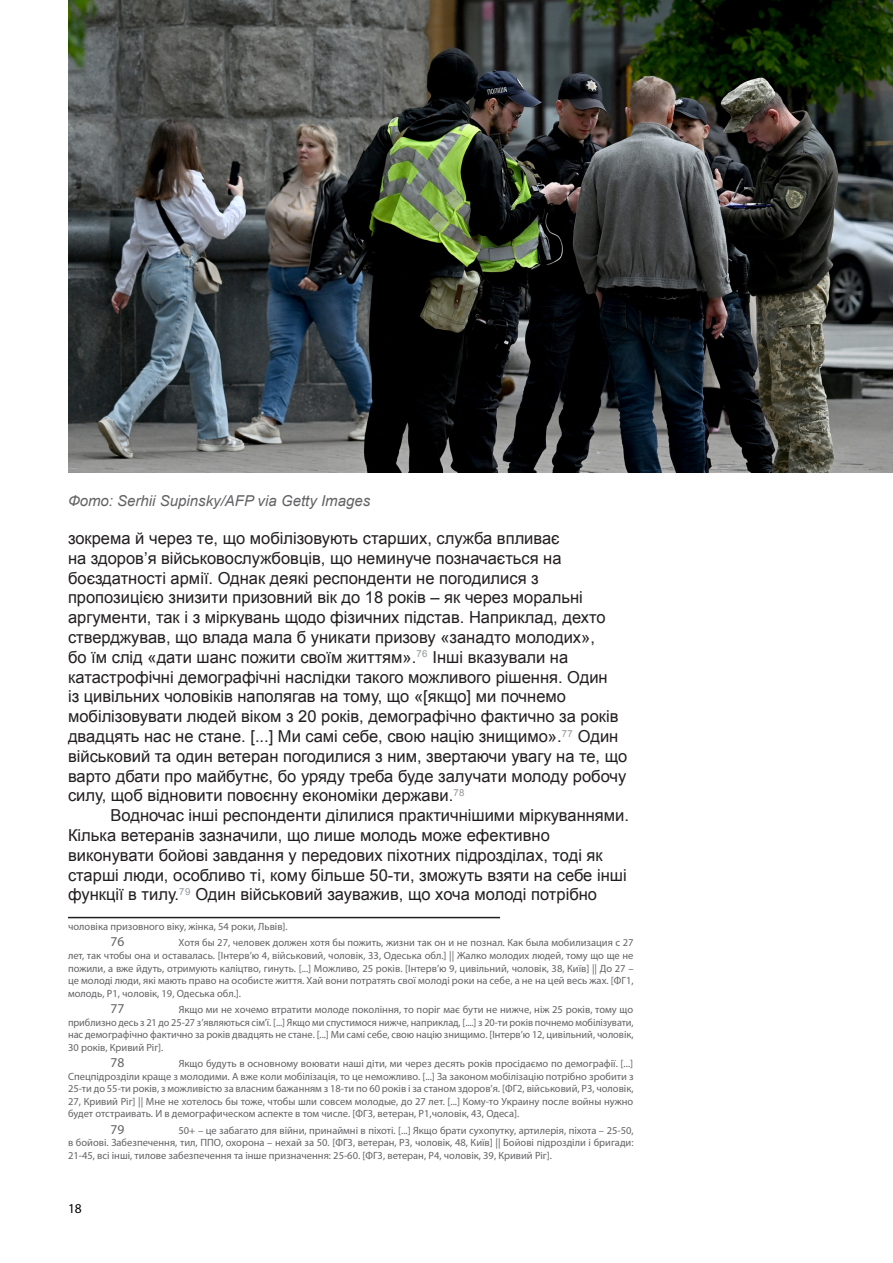
<style>
.page{position:relative;width:893px;height:1263px;background:#fff}
.page>*{position:absolute;margin:0;border:0;box-sizing:border-box;transform-origin:0 0}
.t1{font:16.5px/19.8px "Arial";color:#231f20}
.Text_Black__Align_to_Left{font:italic 15px "Arial";color:#636366}
.Text_9pt_Grey{font:13.5px "Myriad Pro";color:#636366}
.t2{font:13.5px "Myriad Pro";color:#000001}
.Text_9pt_Grey-2{font:10.5px/12.6px "Myriad Pro";color:#636366;text-align:justify}
</style>
<div class="page">
<hr style="left:68px;top:917px;width:432px;height:1px;background:#231f20">
<img style="left:68px;top:0;width:825px;height:472px">
<p class="Text_Black__Align_to_Left" style="left:68px;top:491px;width:304px">Фото: Serhii Supinsky/AFP via Getty Images</p>
<p class="t1" style="left:68px;top:528px;width:561px">зокрема й через те, що мобілізовують старших, служба впливає<br>на здоров’я військовослужбовців, що неминуче позначається на боєздатності армії. Однак деякі респонденти не погодилися з пропозицією знизити призовний вік до 18 років – як через моральні аргументи, так і з міркувань щодо фізичних підстав. Наприклад, дехто стверджував, що влада мала б уникати призову «занадто молодих»,<br>бо їм слід «дати шанс пожити своїм життям».<sup>76</sup> Інші вказували на катастрофічні демографічні наслідки такого можливого рішення. Один<br>із цивільних чоловіків наполягав на тому, що «[якщо] ми почнемо мобілізовувати людей віком з 20 років, демографічно фактично за років двадцять нас не стане. [...] Ми самі себе, свою націю знищимо».<sup>77</sup> Один військовий та один ветеран погодилися з ним, звертаючи увагу на те, що варто дбати про майбутнє, бо уряду треба буде залучати молоду робочу силу, щоб відновити повоєнну економіки держави.<sup>78</sup></p>
<p class="t1" style="left:68px;top:806px;width:562px;text-indent:43px">Водночас інші респонденти ділилися практичнішими міркуваннями.<br>Кілька ветеранів зазначили, що лише молодь може ефективно виконувати бойові завдання у передових піхотних підрозділах, тоді як старші люди, особливо ті, кому більше 50-ти, зможуть взяти на себе інші функції в тилу.<sup>79</sup> Один військовий зауважив, що хоча молоді потрібно</p>
<p class="Text_9pt_Grey-2" style="left:68px;top:920px;width:221px">чоловіка призовного віку, жінка, 54 роки, Львів].</p>
<p class="Text_9pt_Grey" style="left:111px;top:933px;width:15px">76</p>
<p class="Text_9pt_Grey-2" style="left:68px;top:936px;width:567px;text-indent:111px">Хотя бы 27, человек должен хотя бы пожить, жизни так он и не познал. Как была мобилизация с 27 лет, так чтобы она и оставалась. [Інтерв’ю 4, військовий, чоловік, 33, Одеська обл.] || Жалко молодих людей, тому що ще не пожили, а вже йдуть, отримують каліцтво, гинуть. [...] Можливо, 25 років. [Інтерв’ю 9, цивільний, чоловік, 38, Київ] || До 27 – це молоді люди, які мають право на особисте життя. Хай вони потратять свої молоді роки на себе, а не на цей весь жах. [ФГ1, молодь, Р1, чоловік, 19, Одеська обл.].</p>
<p class="Text_9pt_Grey" style="left:111px;top:1000px;width:15px">77</p>
<p class="Text_9pt_Grey-2" style="left:68px;top:1003px;width:567px;text-indent:111px">Якщо ми не хочемо втратити молоде покоління, то поріг має бути не нижче, ніж 25 років, тому що приблизно десь з 21 до 25-27 з’являються сім’ї. [...] Якщо ми спустимося нижче, наприклад, [....] з 20-ти років почнемо мобілізувати, нас демографічно фактично за років двадцять не стане. [...] Ми самі себе, свою націю знищимо. [Інтерв’ю 12, цивільний, чоловік, 30 років, Кривий Ріг].</p>
<p class="Text_9pt_Grey" style="left:111px;top:1054px;width:15px">78</p>
<p class="Text_9pt_Grey-2" style="left:68px;top:1057px;width:567px;text-indent:111px">Якщо будуть в основному воювати наші діти, ми через десять років просідаємо по демографії. [...] Спецпідрозділи краще з молодими. А вже коли мобілізація, то це неможливо. [...] За законом мобілізацію потрібно зробити з 25-ти до 55-ти років, з можливістю за власним бажанням з 18-ти по 60 років і за станом здоров’я. [ФГ2, військовий, Р3, чоловік, 27, Кривий Ріг] || Мне не хотелось бы тоже, чтобы шли совсем молодые, до 27 лет. [...] Кому-то Украину после войны нужно будет отстраивать. И в демографическом аспекте в том числе. [ФГ3, ветеран, Р1,чоловік, 43, Одеса].</p>
<p class="Text_9pt_Grey" style="left:111px;top:1121px;width:15px">79</p>
<p class="Text_9pt_Grey-2" style="left:68px;top:1123px;width:567px;text-indent:110px">50+ – це забагато для війни, принаймні в піхоті. [...] Якщо брати сухопутку, артилерія, піхота – 25-50, в бойові. Забезпечення, тил, ППО, охорона – нехай за 50. [ФГ3, ветеран, Р3, чоловік, 48, Київ] || Бойові підрозділи і бригади:<br>21-45, всі інші, тилове забезпечення та інше призначення: 25-60. [ФГ3, ветеран, Р4, чоловік, 39, Кривий Ріг].</p>
<p class="t2" style="left:68px;top:1200px;width:15px">18</p>
</div>
